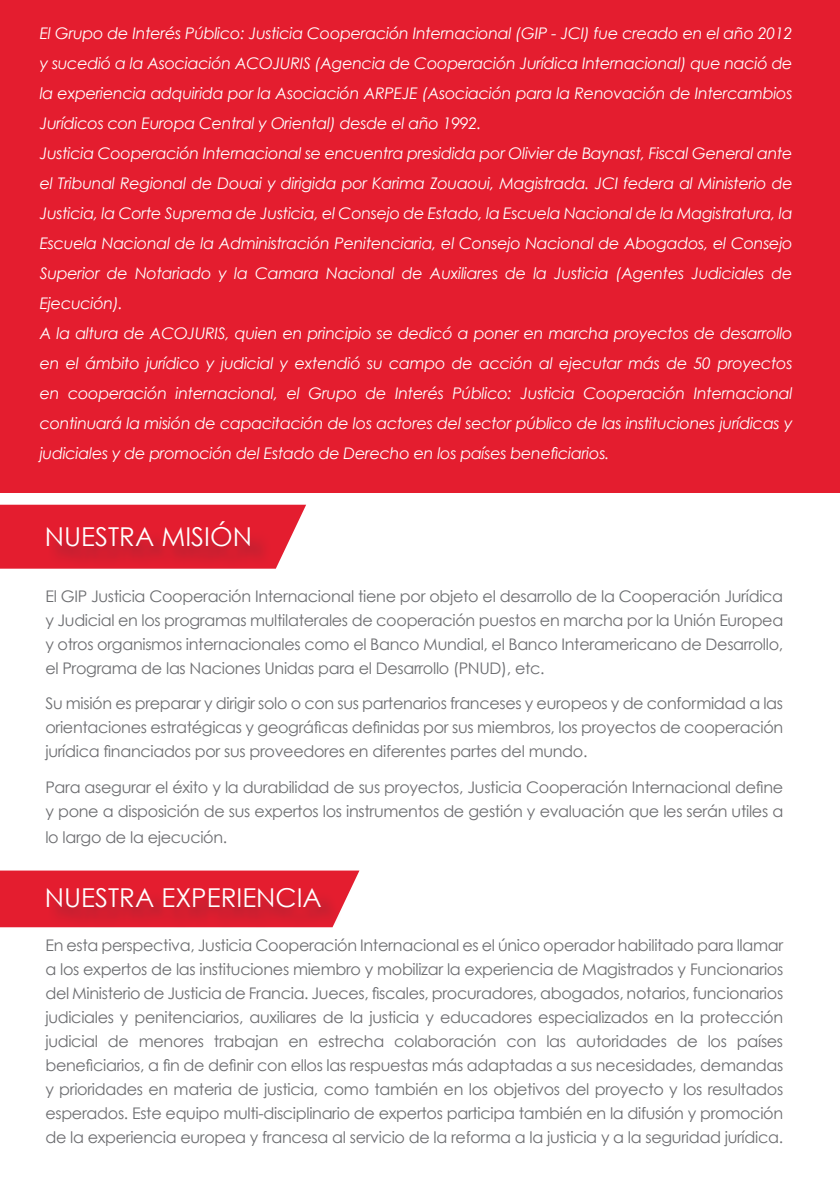
<style>
.page{position:relative;width:840px;height:1191px;background:#fff}
.page>*{position:absolute;margin:0;border:0;box-sizing:border-box;transform-origin:0 0}
.t1{font:26px "Century Gothic";color:#fff}
.t2{font:16px/24px "Century Gothic";letter-spacing:-.02em;color:#6c6d70;text-align:justify}
.t3{font:italic 16px/30px "Century Gothic";letter-spacing:-.02em;color:#fff}
</style>
<div class="page">
<div style="left:0;top:0;width:839px;height:493px;background:#e41d2f"></div>
<svg style="left:0;top:505px;width:306px;height:63px;background:#e63343"></svg>
<div style="left:48px;top:524px;width:223px;height:45px;background:#772936;opacity:.75"></div>
<svg style="left:0;top:870px;width:359px;height:57px;background:#e63242"></svg>
<div style="left:48px;top:888px;width:294px;height:41px;background:#772936;opacity:.75"></div>
<p class="t3" style="left:40px;top:18px;width:754px">El Grupo de Interés Público: Justicia Cooperación Internacional (GIP - JCI) fue creado en el año 2012 y sucedió a la Asociación ACOJURIS (Agencia de Cooperación Jurídica Internacional) que nació de la experiencia adquirida por la Asociación ARPEJE (Asociación para la Renovación de Intercambios Jurídicos con Europa Central y Oriental) desde el año 1992.<br>Justicia Cooperación Internacional se encuentra presidida por Olivier de Baynast, Fiscal General ante el Tribunal Regional de Douai y dirigida por Karima Zouaoui, Magistrada. JCI federa al Ministerio de Justicia, la Corte Suprema de Justicia, el Consejo de Estado, la Escuela Nacional de la Magistratura, la Escuela Nacional de la Administración Penitenciaria, el Consejo Nacional de Abogados, el Consejo Superior de Notariado y la Camara Nacional de Auxiliares de la Justicia (Agentes Judiciales de Ejecución).<br>A la altura de ACOJURIS, quien en principio se dedicó a poner en marcha proyectos de desarrollo en el ámbito jurídico y judicial y extendió su campo de acción al ejecutar más de 50 proyectos en cooperación internacional, el Grupo de Interés Público: Justicia Cooperación Internacional continuará la misión de capacitación de los actores del sector público de las instituciones jurídicas y judiciales y de promoción del Estado de Derecho en los países beneficiarios.</p>
<h1 class="t1" style="left:45px;top:521px;width:208px">NUESTRA MISIÓN</h1>
<p class="t2" style="left:45px;top:584px;width:739px">El GIP Justicia Cooperación Internacional tiene por objeto el desarrollo de la Cooperación Jurídica y Judicial en los programas multilaterales de cooperación puestos en marcha por la Unión Europea y otros organismos internacionales como el Banco Mundial, el Banco Interamericano de Desarrollo, el Programa de las Naciones Unidas para el Desarrollo (PNUD), etc.</p>
<p class="t2" style="left:45px;top:691px;width:739px">Su misión es preparar y dirigir solo o con sus partenarios franceses y europeos y de conformidad a las orientaciones estratégicas y geográficas definidas por sus miembros, los proyectos de cooperación jurídica financiados por sus proveedores en diferentes partes del mundo.</p>
<p class="t2" style="left:45px;top:774px;width:739px">Para asegurar el éxito y la durabilidad de sus proyectos, Justicia Cooperación Internacional define y pone a disposición de sus expertos los instrumentos de gestión y evaluación que les serán utiles a</p>
<p class="t2" style="left:45px;top:824px;width:183px">lo largo de la ejecución.</p>
<h1 class="t1" style="left:45px;top:881px;width:278px">NUESTRA EXPERIENCIA</h1>
<p class="t2" style="left:45px;top:933px;width:739px">En esta perspectiva, Justicia Cooperación Internacional es el único operador habilitado para llamar a los expertos de las instituciones miembro y mobilizar la experiencia de Magistrados y Funcionarios del Ministerio de Justicia de Francia. Jueces, fiscales, procuradores, abogados, notarios, funcionarios judiciales y penitenciarios, auxiliares de la justicia y educadores especializados en la protección judicial de menores trabajan en estrecha colaboración con las autoridades de los países beneficiarios, a fin de definir con ellos las respuestas más adaptadas a sus necesidades, demandas y prioridades en materia de justicia, como también en los objetivos del proyecto y los resultados esperados. Este equipo multi-disciplinario de expertos participa también en la difusión y promoción de la experiencia europea y francesa al servicio de la reforma a la justicia y a la seguridad jurídica.</p>
</div>
